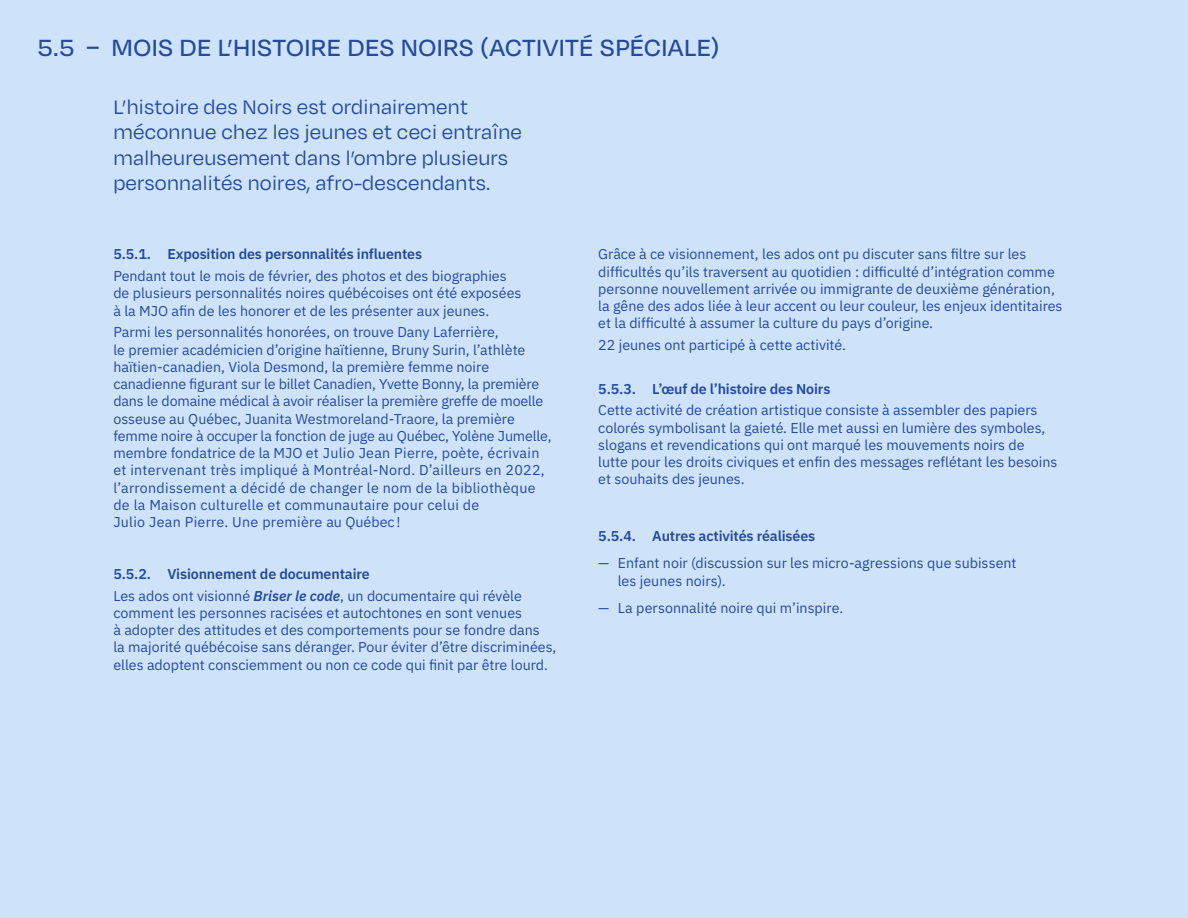
<style>
.page{position:relative;width:1188px;height:918px;background:#cee3fa}
.page>*{position:absolute;margin:0;border:0;box-sizing:border-box;transform-origin:0 0}
.t1{font:500 27px "Degular";letter-spacing:.015em;color:#244a9a}
.t2{font:22.5px/25.5px "Degular";letter-spacing:.01em;color:#244a9a}
.Texte_Courant{font:14.25px/17.2px "IBM Plex Sans";color:#244a9a}
.Texte_Courant-2{font:600 14.25px "IBM Plex Sans";letter-spacing:-.01em;color:#244a9a}
.s1{font-weight:600;font-style:italic}
</style>
<div class="page">
<p class="t1" style="left:38px;top:31px;width:684px">5.5 – MOIS DE L’HISTOIRE DES NOIRS (ACTIVITÉ SPÉCIALE)</p>
<p class="t2" style="left:113px;top:93px;width:410px">L’histoire des Noirs est ordinairement méconnue chez les jeunes et ceci entraîne malheureusement dans l’ombre plusieurs personnalités noires, afro-descendants.</p>
<p class="Texte_Courant-2" style="left:113px;top:243px;width:310px">5.5.1. Exposition des personnalités influentes</p>
<p class="Texte_Courant" style="left:113px;top:266px;width:410px">Pendant tout le mois de février, des photos et des biographies de plusieurs personnalités noires québécoises ont été exposées à la MJO afin de les honorer et de les présenter aux jeunes.</p>
<p class="Texte_Courant" style="left:113px;top:323px;width:440px">Parmi les personnalités honorées, on trouve Dany Laferrière,<br>le premier académicien d’origine haïtienne, Bruny Surin, l’athlète haïtien-canadien, Viola Desmond, la première femme noire canadienne figurant sur le billet Canadien, Yvette Bonny, la première dans le domaine médical à avoir réaliser la première greffe de moelle osseuse au Québec, Juanita Westmoreland-Traore, la première femme noire à occuper la fonction de juge au Québec, Yolène Jumelle, membre fondatrice de la MJO et Julio Jean Pierre, poète, écrivain et intervenant très impliqué à Montréal-Nord. D’ailleurs en 2022, l’arrondissement a décidé de changer le nom de la bibliothèque de la Maison culturelle et communautaire pour celui de<br>Julio Jean Pierre. Une première au Québec!</p>
<p class="Texte_Courant-2" style="left:113px;top:563px;width:258px">5.5.2. Visionnement de documentaire</p>
<p class="Texte_Courant" style="left:113px;top:586px;width:445px">Les ados ont visionné <span class="s1">Briser le code</span>, un documentaire qui révèle comment les personnes racisées et autochtones en sont venues<br>à adopter des attitudes et des comportements pour se fondre dans<br>la majorité québécoise sans déranger. Pour éviter d’être discriminées, elles adoptent consciemment ou non ce code qui finit par être lourd.</p>
<p class="Texte_Courant" style="left:598px;top:245px;width:466px">Grâce à ce visionnement, les ados ont pu discuter sans filtre sur les difficultés qu’ils traversent au quotidien : difficulté d’intégration comme personne nouvellement arrivée ou immigrante de deuxième génération, la gêne des ados liée à leur accent ou leur couleur, les enjeux identitaires et la difficulté à assumer la culture du pays d’origine.</p>
<p class="Texte_Courant" style="left:598px;top:335px;width:249px">22 jeunes ont participé à cette activité.</p>
<p class="Texte_Courant-2" style="left:598px;top:377px;width:234px">5.5.3. L’œuf de l’histoire des Noirs</p>
<p class="Texte_Courant" style="left:598px;top:401px;width:461px">Cette activité de création artistique consiste à assembler des papiers colorés symbolisant la gaieté. Elle met aussi en lumière des symboles, slogans et revendications qui ont marqué les mouvements noirs de lutte pour les droits civiques et enfin des messages reflétant les besoins et souhaits des jeunes.</p>
<p class="Texte_Courant-2" style="left:598px;top:524px;width:218px">5.5.4. Autres activités réalisées</p>
<p class="Texte_Courant" style="left:618px;top:554px;width:400px;text-indent:-20px">— Enfant noir (discussion sur les micro-agressions que subissent les jeunes noirs).</p>
<p class="Texte_Courant" style="left:598px;top:599px;width:247px">— La personnalité noire qui m’inspire.</p>
</div>
